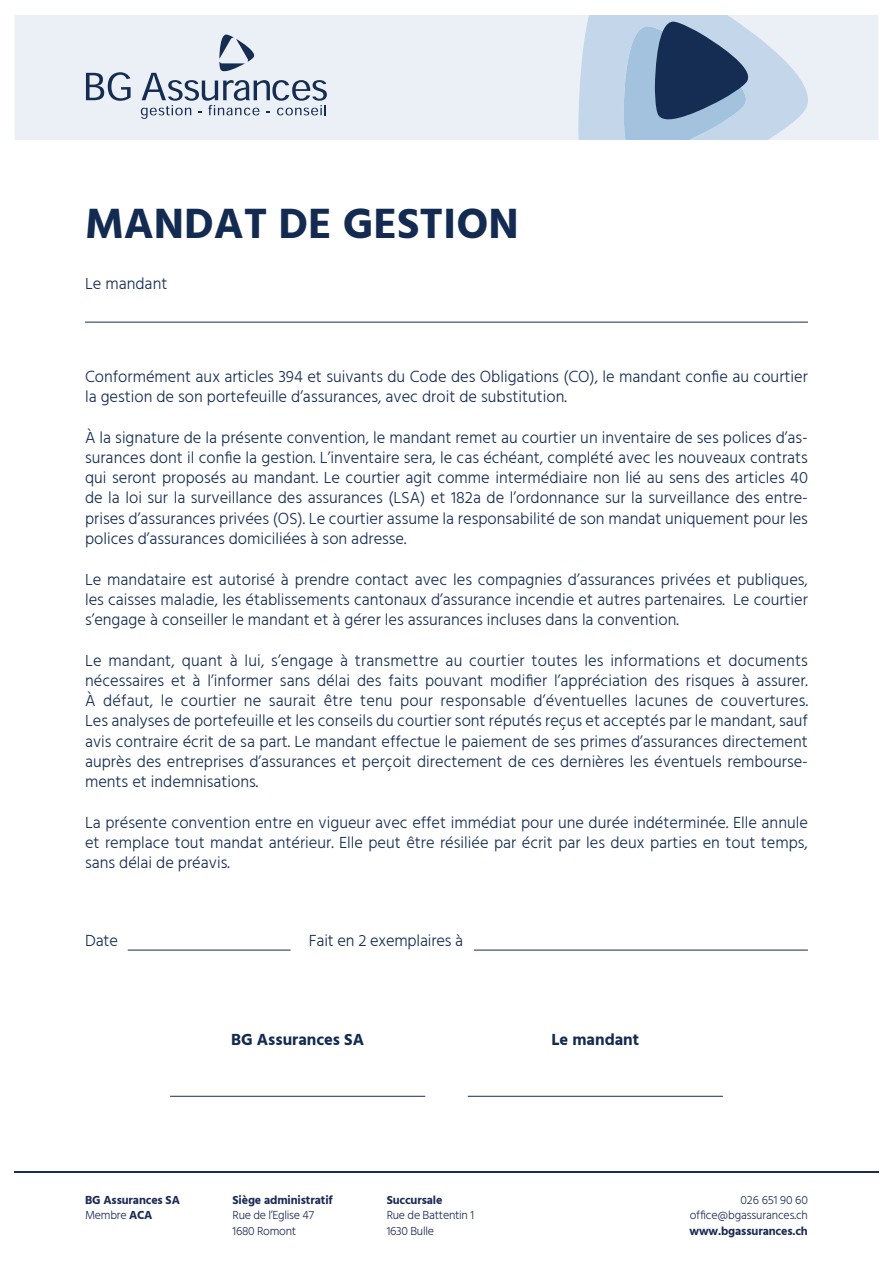
<style>
.page{position:relative;width:893px;height:1263px;background:#fff}
.page>*{position:absolute;margin:0;border:0;box-sizing:border-box;transform-origin:0 0}
.t1{font:700 43.5px "Hind Guntur";color:#132b51}
.t2{font:300 16.5px/20.2px "Hind Guntur";color:#132b51;text-align:justify}
.t3{font:700 16.5px "Hind Guntur";color:#132b51}
.t4{font:300 12px/15.8px "Hind Guntur";letter-spacing:-.02em;color:#1b2b55}
.t5{font:700 12px/15.8px "Hind Guntur";letter-spacing:-.01em;color:#1b2b55}
.s1{font-weight:300}
</style>
<div class="page">
<div style="left:14px;top:15px;width:864px;height:125px;background:#ebf0f6"></div>
<svg style="left:578px;top:15px;width:244px;height:125px"></svg>
<svg style="left:86px;top:72px;width:45px;height:29px"></svg>
<svg style="left:141px;top:35px;width:186px;height:84px"></svg>
<hr style="left:14px;top:1171px;width:864px;height:1px;background:#1b2b55">
<hr style="left:170px;top:1096px;width:255px;height:1px;background:#132b51">
<hr style="left:468px;top:1096px;width:255px;height:1px;background:#132b51">
<hr style="left:128px;top:950px;width:163px;height:1px;background:#132b51">
<hr style="left:474px;top:950px;width:334px;height:1px;background:#132b51">
<hr style="left:85px;top:322px;width:723px;height:1px;background:#132b51">
<h1 class="t1" style="left:85px;top:197px;width:435px">MANDAT DE GESTION</h1>
<p class="t2" style="left:85px;top:274px;width:84px">Le mandant</p>
<p class="t2" style="left:85px;top:366px;width:724px">Conformément aux articles 394 et suivants du Code des Obligations (CO), le mandant confie au courtier la gestion de son portefeuille d’assurances, avec droit de substitution.</p>
<p class="t2" style="left:85px;top:427px;width:724px">À la signature de la présente convention, le mandant remet au courtier un inventaire de ses polices d’as&shy;surances dont il confie la gestion. L’inventaire sera, le cas échéant, complété avec les nouveaux contrats qui seront proposés au mandant. Le courtier agit comme intermédiaire non lié au sens des articles 40 de la loi sur la surveillance des assurances (LSA) et 182a de l’ordonnance sur la surveillance des entre&shy;prises d’assurances privées (OS). Le courtier assume la responsabilité de son mandat uniquement pour les polices d’assurances domiciliées à son adresse.</p>
<p class="t2" style="left:85px;top:569px;width:724px">Le mandataire est autorisé à prendre contact avec les compagnies d’assurances privées et publiques, les caisses maladie, les établissements cantonaux d’assurance incendie et autres partenaires. Le courtier s’engage à conseiller le mandant et à gérer les assurances incluses dans la convention.</p>
<p class="t2" style="left:85px;top:650px;width:724px">Le mandant, quant à lui, s’engage à transmettre au courtier toutes les informations et documents nécessaires et à l’informer sans délai des faits pouvant modifier l’appréciation des risques à assurer.<br>À défaut, le courtier ne saurait être tenu pour responsable d’éventuelles lacunes de couvertures.<br>Les analyses de portefeuille et les conseils du courtier sont réputés reçus et acceptés par le mandant, sauf avis contraire écrit de sa part. Le mandant effectue le paiement de ses primes d’assurances directement auprès des entreprises d’assurances et perçoit directement de ces dernières les éventuels rembourse&shy;ments et indemnisations.</p>
<p class="t2" style="left:85px;top:812px;width:724px">La présente convention entre en vigueur avec effet immédiat pour une durée indéterminée. Elle annule et remplace tout mandat antérieur. Elle peut être résiliée par écrit par les deux parties en tout temps, sans délai de préavis.</p>
<p class="t2" style="left:85px;top:930px;width:34px">Date</p>
<p class="t2" style="left:309px;top:930px;width:156px">Fait en 2 exemplaires à</p>
<p class="t3" style="left:231px;top:1029px;width:135px">BG Assurances SA</p>
<p class="t3" style="left:551px;top:1029px;width:89px">Le mandant</p>
<p class="t5" style="left:233px;top:1192px;width:102px">Siège administratif</p>
<p class="t4" style="left:233px;top:1207px;width:83px">Rue de l’Eglise 47<br>1680 Romont</p>
<p class="t5" style="left:85px;top:1192px;width:96px">BG Assurances SA<br><span class="s1">Membre</span> ACA</p>
<p class="t5" style="left:387px;top:1192px;width:57px">Succursale</p>
<p class="t4" style="left:387px;top:1207px;width:89px">Rue de Battentin 1<br>1630 Bulle</p>
<p class="t4" style="left:690px;top:1192px;width:120px;text-align:right">026 651 90 60 office@bgassurances.ch</p>
<p class="t5" style="left:689px;top:1223px;width:120px">www.bgassurances.ch</p>
</div>
